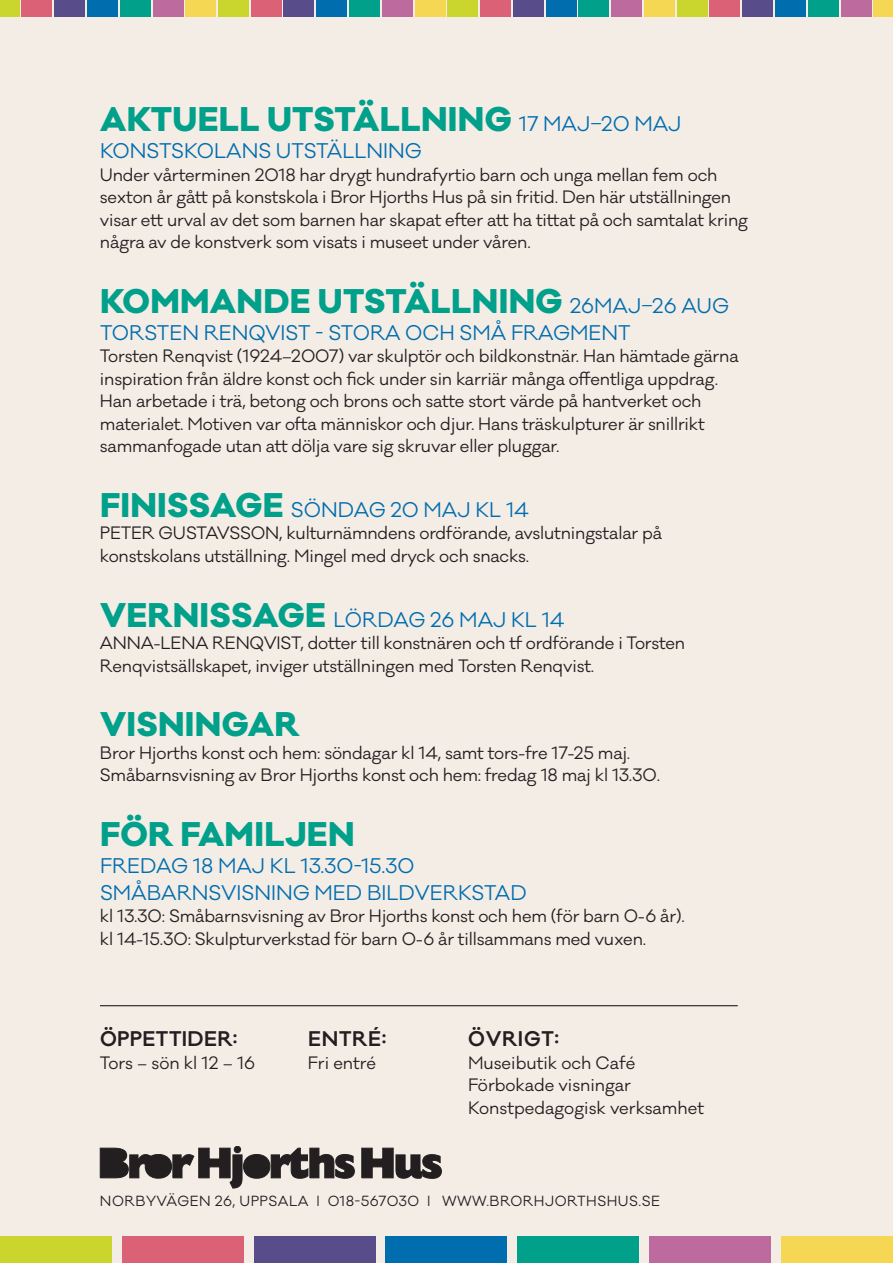
<style>
.page{position:relative;width:893px;height:1263px;background:#f4ede6}
.page>*{position:absolute;margin:0;border:0;box-sizing:border-box;transform-origin:0 0}
.t1{font:800 31.5px "Galano Classic";letter-spacing:.01em;color:#00a08b}
.t2{font:19.5px "Galano Classic";color:#006daf}
.t3{font:600 19.5px "Galano Classic";letter-spacing:.035em;color:#231f20}
.t4{font:600 19.5px "Galano Classic";letter-spacing:.015em;color:#231f20}
.t5{font:16.5px/22.5px "Galano Classic";letter-spacing:-.01em;color:#231f20}
.t6{font:13.5px "Galano Classic";letter-spacing:.035em;color:#231f20}
.s1{font-weight:400;font-size:19.5px;color:#006daf}
.s2{font-weight:800;font-size:31.5px;color:#00a08b}
</style>
<div class="page">
<div style="left:317px;top:0;width:30px;height:17px;background:#006daf"></div>
<div style="left:349px;top:0;width:31px;height:17px;background:#00a08b"></div>
<div style="left:415px;top:0;width:30px;height:17px;background:#f6d754"></div>
<div style="left:382px;top:0;width:30px;height:17px;background:#bd6a9f"></div>
<div style="left:153px;top:0;width:30px;height:17px;background:#bd6a9f"></div>
<div style="left:186px;top:0;width:30px;height:17px;background:#f6d754"></div>
<div style="left:251px;top:0;width:30px;height:17px;background:#da6176"></div>
<div style="left:218px;top:0;width:31px;height:17px;background:#cad52e"></div>
<div style="left:284px;top:0;width:30px;height:17px;background:#584d8a"></div>
<div style="left:0;top:0;width:19px;height:17px;background:#cad52e"></div>
<div style="left:22px;top:0;width:30px;height:17px;background:#da6176"></div>
<div style="left:87px;top:0;width:30px;height:17px;background:#006daf"></div>
<div style="left:54px;top:0;width:31px;height:17px;background:#584d8a"></div>
<div style="left:120px;top:0;width:30px;height:17px;background:#00a08b"></div>
<div style="left:775px;top:0;width:31px;height:17px;background:#006daf"></div>
<div style="left:808px;top:0;width:30px;height:17px;background:#00a08b"></div>
<div style="left:874px;top:0;width:19px;height:17px;background:#f6d754"></div>
<div style="left:841px;top:0;width:30px;height:17px;background:#bd6a9f"></div>
<div style="left:612px;top:0;width:30px;height:17px;background:#bd6a9f"></div>
<div style="left:644px;top:0;width:31px;height:17px;background:#f6d754"></div>
<div style="left:710px;top:0;width:30px;height:17px;background:#da6176"></div>
<div style="left:677px;top:0;width:30px;height:17px;background:#cad52e"></div>
<div style="left:743px;top:0;width:30px;height:17px;background:#584d8a"></div>
<div style="left:448px;top:0;width:30px;height:17px;background:#cad52e"></div>
<div style="left:480px;top:0;width:31px;height:17px;background:#da6176"></div>
<div style="left:546px;top:0;width:30px;height:17px;background:#006daf"></div>
<div style="left:513px;top:0;width:30px;height:17px;background:#584d8a"></div>
<div style="left:579px;top:0;width:30px;height:17px;background:#00a08b"></div>
<div style="left:122px;top:1236px;width:122px;height:27px;background:#da6176"></div>
<div style="left:254px;top:1236px;width:122px;height:27px;background:#584d8a"></div>
<div style="left:386px;top:1236px;width:121px;height:27px;background:#006daf"></div>
<div style="left:517px;top:1236px;width:122px;height:27px;background:#00a08b"></div>
<div style="left:781px;top:1236px;width:112px;height:27px;background:#f6d754"></div>
<div style="left:649px;top:1236px;width:122px;height:27px;background:#bd6a9f"></div>
<div style="left:0;top:1236px;width:112px;height:27px;background:#cad52e"></div>
<hr style="left:100px;top:1005px;width:638px;height:1px;background:#231f20">
<svg style="left:361px;top:1147px;width:81px;height:32px"></svg>
<svg style="left:100px;top:1146px;width:255px;height:42px"></svg>
<div style="left:107px;top:1151px;width:13px;height:12px;background:#231f20;border-radius:50%"></div>
<div style="left:107px;top:1151px;width:13px;height:12px;border:1px solid #231f20;border-radius:50%"></div>
<div style="left:107px;top:1164px;width:13px;height:11px;background:#231f20;border-radius:50%"></div>
<div style="left:107px;top:1164px;width:13px;height:11px;border:1px solid #231f20;border-radius:50%"></div>
<div style="left:152px;top:1160px;width:14px;height:15px;background:#231f20;border-radius:50%"></div>
<div style="left:152px;top:1159px;width:14px;height:16px;border:1px solid #231f20;border-radius:50%"></div>
<div style="left:251px;top:1160px;width:12px;height:14px;background:#231f20;border-radius:50%"></div>
<div style="left:251px;top:1159px;width:12px;height:15px;border:1px solid #231f20;border-radius:50%"></div>
<p class="t1" style="left:100px;top:98px;width:583px">AKTUELL UTSTÄLLNING <span class="s1">17 MAJ–20 MAJ</span></p>
<p class="t2" style="left:100px;top:139px;width:324px">KONSTSKOLANS UTSTÄLLNING</p>
<p class="t5" style="left:100px;top:164px;width:650px">Under vårterminen 2018 har drygt hundrafyrtio barn och unga mellan fem och sexton år gått på konstskola i Bror Hjorths Hus på sin fritid. Den här utställningen visar ett urval av det som barnen har skapat efter att ha tittat på och samtalat kring några av de konstverk som visats i museet under våren.</p>
<p class="t1" style="left:100px;top:280px;width:631px">KOMMANDE UTSTÄLLNING <span class="s1">26MAJ–26 AUG</span></p>
<p class="t2" style="left:100px;top:320px;width:532px">TORSTEN RENQVIST - STORA OCH SMÅ FRAGMENT</p>
<p class="t5" style="left:100px;top:345px;width:640px">Torsten Renqvist (1924–2007) var skulptör och bildkonstnär. Han hämtade gärna inspiration från äldre konst och fick under sin karriär många offentliga uppdrag.<br>Han arbetade i trä, betong och brons och satte stort värde på hantverket och materialet. Motiven var ofta människor och djur. Hans träskulpturer är snillrikt sammanfogade utan att dölja vare sig skruvar eller pluggar.</p>
<p class="t2" style="left:100px;top:497px;width:430px"><span class="s2">FINISSAGE</span> SÖNDAG 20 MAJ KL 14</p>
<p class="t5" style="left:100px;top:522px;width:564px">PETER GUSTAVSSON, kulturnämndens ordförande, avslutningstalar på konstskolans utställning. Mingel med dryck och snacks.</p>
<p class="t2" style="left:100px;top:607px;width:466px"><span class="s2">VERNISSAGE</span> LÖRDAG 26 MAJ KL 14</p>
<p class="t5" style="left:100px;top:632px;width:587px">ANNA-LENA RENQVIST, dotter till konstnären och tf ordförande i Torsten<br>Renqvistsällskapet, inviger utställningen med Torsten Renqvist.</p>
<p class="t1" style="left:100px;top:703px;width:201px">VISNINGAR</p>
<p class="t5" style="left:100px;top:741px;width:532px">Bror Hjorths konst och hem: söndagar kl 14, samt tors-fre 17-25 maj.</p>
<p class="t5" style="left:100px;top:764px;width:562px">Småbarnsvisning av Bror Hjorths konst och hem: fredag 18 maj kl 13.30.</p>
<p class="t1" style="left:100px;top:812px;width:256px">FÖR FAMILJEN</p>
<p class="t2" style="left:100px;top:853px;width:316px">FREDAG 18 MAJ KL 13.30-15.30</p>
<p class="t2" style="left:100px;top:880px;width:428px">SMÅBARNSVISNING MED BILDVERKSTAD</p>
<p class="t5" style="left:100px;top:905px;width:586px">kl 13.30: Småbarnsvisning av Bror Hjorths konst och hem (för barn 0-6 år).</p>
<p class="t5" style="left:100px;top:927px;width:548px">kl 14-15.30: Skulpturverkstad för barn 0-6 år tillsammans med vuxen.</p>
<p class="t4" style="left:100px;top:1026px;width:139px">ÖPPETTIDER:</p>
<p class="t5" style="left:100px;top:1052px;width:157px">Tors – sön kl 12 – 16</p>
<p class="t3" style="left:308px;top:1026px;width:80px">ENTRÉ:</p>
<p class="t5" style="left:308px;top:1052px;width:70px">Fri entré</p>
<p class="t3" style="left:468px;top:1026px;width:92px">ÖVRIGT:</p>
<p class="t5" style="left:468px;top:1052px;width:169px">Museibutik och Café</p>
<p class="t5" style="left:468px;top:1074px;width:164px">Förbokade visningar</p>
<p class="t5" style="left:468px;top:1097px;width:238px">Konstpedagogisk verksamhet</p>
<p class="t6" style="left:100px;top:1192px;width:562px">NORBYVÄGEN 26, UPPSALA | 018-567030 | WWW.BRORHJORTHSHUS.SE</p>
</div>
